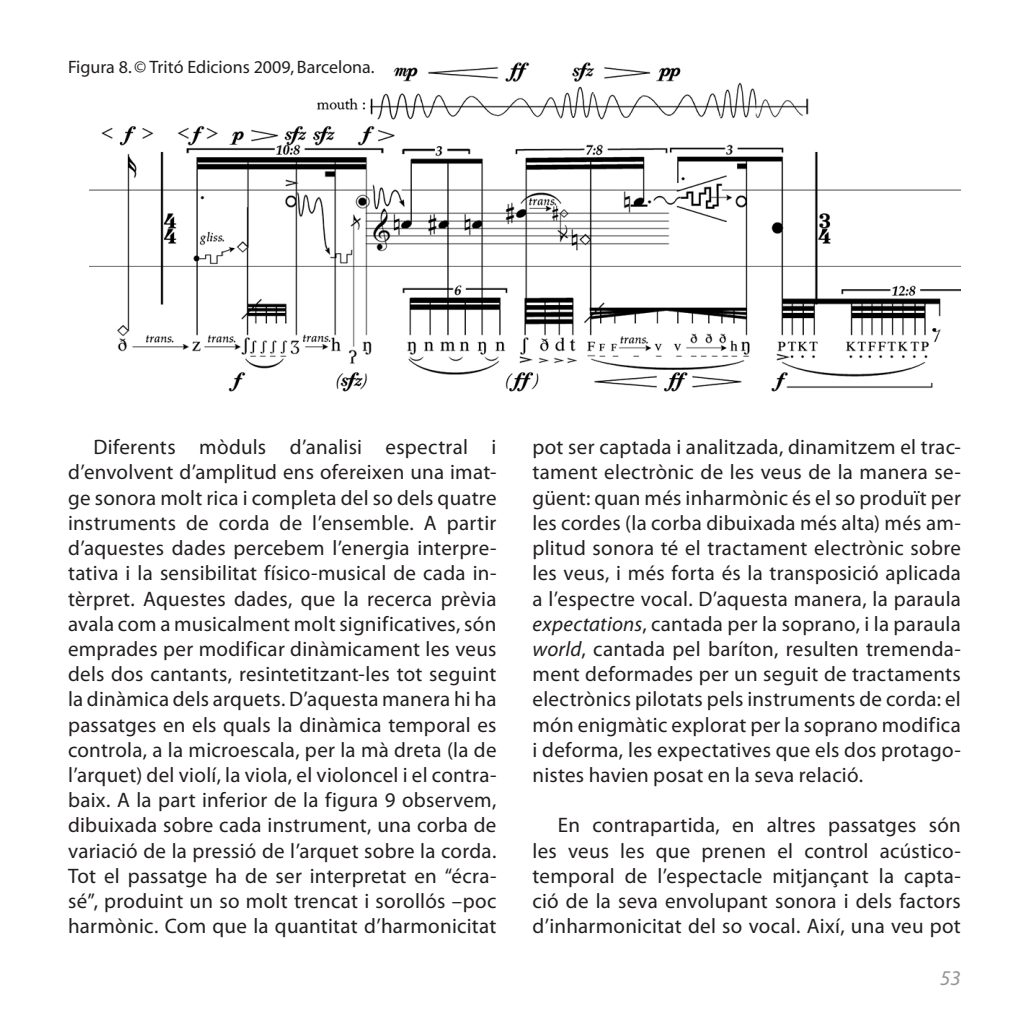
<style>
.page{position:relative;width:1029px;height:1021px;background:#fff}
.page>*{position:absolute;margin:0;border:0;box-sizing:border-box;transform-origin:0 0}
.t1{font:21px/25.2px "Myriad Pro";letter-spacing:.015em;color:#231f20;text-align:justify}
.t2{font:italic 21px "Myriad";color:#939598}
.t3{font:18px "Myriad";color:#231f20}
.s1{font-style:italic}
</style>
<div class="page">
<img style="left:89px;top:62px;width:872px;height:330px">
<p class="t3" style="left:68px;top:58px;width:308px">Figura 8. © Tritó Edicions 2009, Barcelona.</p>
<p class="t1" style="left:68px;top:434px;width:430px;text-indent:26px">Diferents mòduls d’analisi espectral i d’envolvent d’amplitud ens ofereixen una imat&shy;ge sonora molt rica i completa del so dels quatre instruments de corda de l’ensemble. A partir d’aquestes dades percebem l’energia interpre&shy;tativa i la sensibilitat físico-musical de cada in&shy;tèrpret. Aquestes dades, que la recerca prèvia avala com a musicalment molt significatives, són emprades per modificar dinàmicament les veus dels dos cantants, resintetitzant-les tot seguint la dinàmica dels arquets. D’aquesta manera hi ha passatges en els quals la dinàmica temporal es controla, a la microescala, per la mà dreta (la de l’arquet) del violí, la viola, el violoncel i el contra&shy;baix. A la part inferior de la figura 9 observem, dibuixada sobre cada instrument, una corba de variació de la pressió de l’arquet sobre la corda.<br>Tot el passatge ha de ser interpretat en “écra&shy;sé”, produint un so molt trencat i sorollós –poc harmònic. Com que la quantitat d’harmonicitat</p>
<p class="t1" style="left:532px;top:434px;width:430px">pot ser captada i analitzada, dinamitzem el trac&shy;tament electrònic de les veus de la manera se&shy;güent: quan més inharmònic és el so produït per les cordes (la corba dibuixada més alta) més am&shy;plitud sonora té el tractament electrònic sobre les veus, i més forta és la transposició aplicada a l’espectre vocal. D’aquesta manera, la paraula <span class="s1">expectations</span>, cantada per la soprano, i la paraula <span class="s1">world</span>, cantada pel baríton, resulten tremenda&shy;ment deformades per un seguit de tractaments electrònics pilotats pels instruments de corda: el món enigmàtic explorat per la soprano modifica i deforma, les expectatives que els dos protago&shy;nistes havien posat en la seva relació.</p>
<p class="t1" style="left:532px;top:812px;width:430px;text-indent:26px">En contrapartida, en altres passatges són les veus les que prenen el control acústico&shy;temporal de l’espectacle mitjançant la capta&shy;ció de la seva envolupant sonora i dels factors d’inharmonicitat del so vocal. Així, una veu pot</p>
<p class="t2" style="left:940px;top:967px;width:22px">53</p>
</div>
